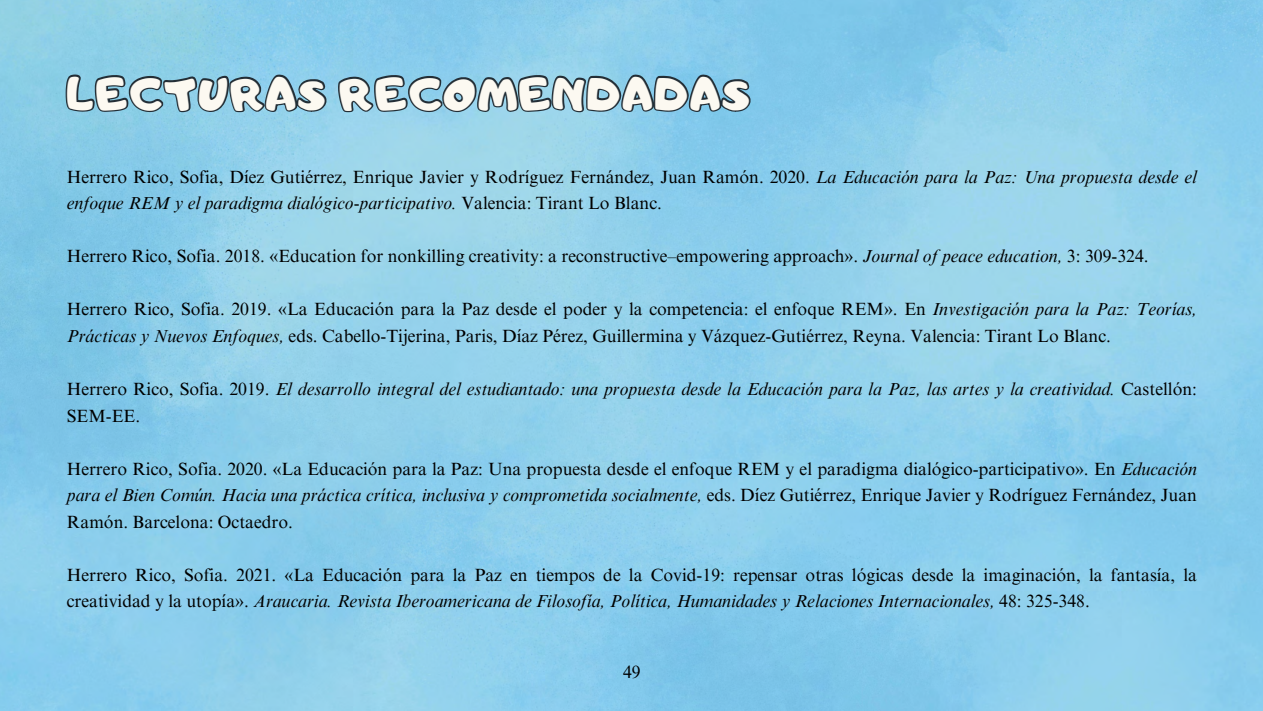
<style>
.page{position:relative;width:1263px;height:711px;background:#fff}
.page>*{position:absolute;margin:0;border:0;box-sizing:border-box;transform-origin:0 0}
.t1{font:44.25px "Adigiana Toybox";letter-spacing:.03em;color:#fcf9f1}
.t2{font:17.7px/26.5px "Times NRMT Pro";color:#000}
.t3{font:italic 17.7px/26.5px "Times NRMT Pro";color:#000}
.s1{font-style:italic}
.s2{font-style:normal}
</style>
<div class="page">
<svg style="left:64px;top:20px;width:688px;height:95px;background:#7db7d1"></svg>
<h1 class="t1" style="left:67px;top:65px;width:684px">LECTURAS RECOMENDADAS</h1>
<p class="t2" style="left:67px;top:164px;width:1132px">Herrero Rico, Sofia, Díez Gutiérrez, Enrique Javier y Rodríguez Fernández, Juan Ramón. 2020. <span class="s1">La Educación para la Paz: Una propuesta desde el enfoque REM y el paradigma dialógico-participativo.</span> Valencia: Tirant Lo Blanc.</p>
<p class="t2" style="left:67px;top:244px;width:1083px">Herrero Rico, Sofia. 2018. «Education for nonkilling creativity: a reconstructive–empowering approach». <span class="s1">Journal of peace education,</span> 3: 309-324.</p>
<p class="t2" style="left:67px;top:297px;width:1131px">Herrero Rico, Sofia. 2019. «La Educación para la Paz desde el poder y la competencia: el enfoque REM». En <span class="s1">Investigación para la Paz: Teorías,<br>Prácticas y Nuevos Enfoques,</span> eds. Cabello-Tijerina, Paris, Díaz Pérez, Guillermina y Vázquez-Gutiérrez, Reyna. Valencia: Tirant Lo Blanc.</p>
<p class="t3" style="left:67px;top:376px;width:1131px"><span class="s2">Herrero Rico, Sofia. 2019.</span> El desarrollo integral del estudiantado: una propuesta desde la Educación para la Paz, las artes y la creatividad. <span class="s2">Castellón:<br>SEM-EE.</span></p>
<p class="t2" style="left:67px;top:456px;width:1131px;text-align:justify">Herrero Rico, Sofia. 2020. «La Educación para la Paz: Una propuesta desde el enfoque REM y el paradigma dialógico-participativo». En <span class="s1">Educación para el Bien Común. Hacia una práctica crítica, inclusiva y comprometida socialmente,</span> eds. Díez Gutiérrez, Enrique Javier y Rodríguez Fernández, Juan Ramón. Barcelona: Octaedro.</p>
<p class="t2" style="left:67px;top:562px;width:1132px">Herrero Rico, Sofia. 2021. «La Educación para la Paz en tiempos de la Covid-19: repensar otras lógicas desde la imaginación, la fantasía, la creatividad y la utopía». <span class="s1">Araucaria. Revista Iberoamericana de Filosofía, Política, Humanidades y Relaciones Internacionales,</span> 48: 325-348.</p>
<p class="t2" style="left:623px;top:658px;width:19px">49</p>
</div>
